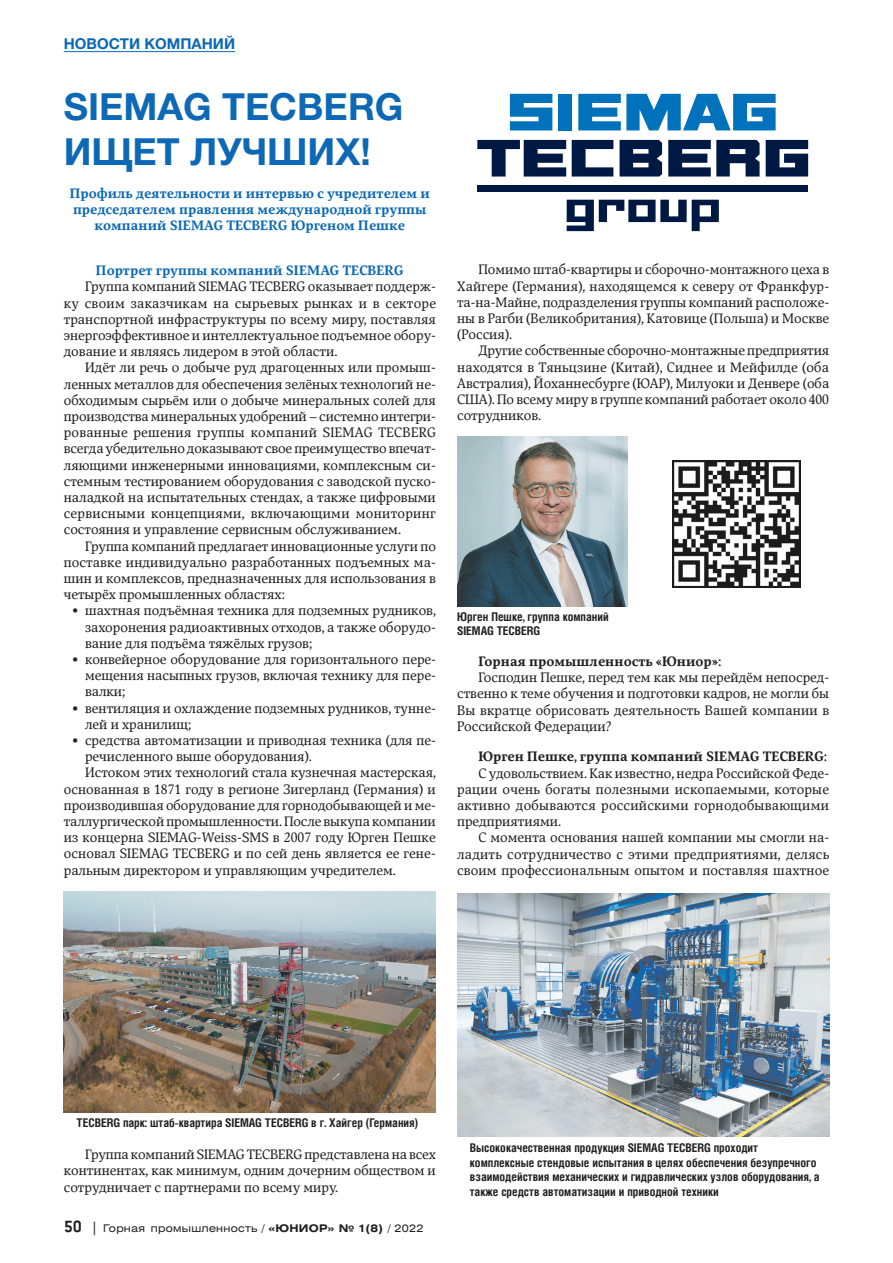
<style>
.page{position:relative;width:893px;height:1263px;background:#fff}
.page>*{position:absolute;margin:0;border:0;box-sizing:border-box;transform-origin:0 0}
.Заголовок{font:700 37.5px/45px "Helvetica Neue Cyr";color:#0d69b5}
.t1{font:700 15px "Helvetica Neue Cyr";color:#0d69b5}
.t2{font:13.5px/16.2px "Mirandolina";color:#231f20;text-align:justify}
.Центр_жирный_цвет{font:700 13.5px/16.2px "Mirandolina";color:#0d69b5;text-align:center}
.t3{font:700 13.5px "Mirandolina";color:#231f20}
.Рисунок{font:700 12px/14.4px "Helios Cond";color:#231f20}
.t4{font:10.5px "Helios Ext";letter-spacing:.025em;color:#231f20}
.s1{font-family:"Conduit ITC";font-weight:700;font-size:18px}
.s2{font-size:13.5px}
.s3{font-weight:700}
</style>
<div class="page">
<hr style="left:64px;top:51px;width:171px;height:1px;background:#0d69b5">
<img style="left:64px;top:891px;width:372px;height:221px">
<img style="left:457px;top:436px;width:170px;height:170px">
<svg style="left:572px;top:140px;width:41px;height:37px"></svg>
<svg style="left:477px;top:140px;width:89px;height:37px"></svg>
<svg style="left:766px;top:140px;width:42px;height:37px;background:#2a3f61"></svg>
<svg style="left:620px;top:140px;width:42px;height:37px;background:#1e3458"></svg>
<svg style="left:668px;top:140px;width:92px;height:37px"></svg>
<svg style="left:510px;top:94px;width:42px;height:36px;background:#2b8ac7"></svg>
<div style="left:558px;top:94px;width:14px;height:36px;background:#0072bc"></div>
<svg style="left:578px;top:94px;width:198px;height:36px"></svg>
<div style="left:477px;top:185px;width:331px;height:6px;background:#001942"></div>
<svg style="left:567px;top:200px;width:152px;height:31px"></svg>
<img style="left:673px;top:460px;width:127px;height:128px">
<img style="left:457px;top:894px;width:372px;height:242px">
<p class="t1" style="left:64px;top:35px;width:173px">НОВОСТИ КОМПАНИЙ</p>
<p class="Заголовок" style="left:64px;top:85px;width:341px">SIEMAG TECBERG<br>ИЩЕТ ЛУЧШИХ!</p>
<p class="Центр_жирный_цвет" style="left:70px;top:185px;width:361px">Профиль деятельности и интервью с учредителем и председателем правления международной группы компаний SIEMAG TECBERG Юргеном Пешке</p>
<p class="Центр_жирный_цвет" style="left:96px;top:263px;width:309px">Портрет группы компаний SIEMAG TECBERG</p>
<p class="t2" style="left:64px;top:279px;width:374px;text-indent:21px">Группа компаний SIEMAG TECBERG оказывает поддерж&shy;ку своим заказчикам на сырьевых рынках и в секторе транспортной инфраструктуры по всему миру, поставляя энергоэффективное и интеллектуальное подъемное обору&shy;дование и являясь лидером в этой области.</p>
<p class="t2" style="left:64px;top:360px;width:374px;text-indent:21px">Идёт ли речь о добыче руд драгоценных или промыш&shy;ленных металлов для обеспечения зелёных технологий не&shy;обходимым сырьём или о добыче минеральных солей для производства минеральных удобрений – системно интегри&shy;рованные решения группы компаний SIEMAG TECBERG всегда убедительно доказывают свое преимущество впечат&shy;ляющими инженерными инновациями, комплексным си&shy;стемным тестированием оборудования с заводской пуско&shy;наладкой на испытательных стендах, а также цифровыми сервисными концепциями, включающими мониторинг состояния и управление сервисным обслуживанием.</p>
<p class="t2" style="left:64px;top:538px;width:374px;text-indent:21px">Группа компаний предлагает инновационные услуги по поставке индивидуально разработанных подъемных ма&shy;шин и комплексов, предназначенных для использования в четырёх промышленных областях:</p>
<p class="t2" style="left:85px;top:603px;width:352px;text-indent:-13px">• шахтная подъёмная техника для подземных рудников, захоронения радиоактивных отходов, а также оборудо&shy;вание для подъёма тяжёлых грузов;</p>
<p class="t2" style="left:85px;top:652px;width:352px;text-indent:-13px">• конвейерное оборудование для горизонтального пере&shy;мещения насыпных грузов, включая технику для пере&shy;валки;</p>
<p class="t2" style="left:85px;top:700px;width:352px;text-indent:-13px">• вентиляция и охлаждение подземных рудников, тунне&shy;лей и хранилищ;</p>
<p class="t2" style="left:85px;top:733px;width:352px;text-indent:-13px">• средства автоматизации и приводная техника (для пе&shy;речисленного выше оборудования).</p>
<p class="t2" style="left:64px;top:765px;width:374px;text-indent:21px">Истоком этих технологий стала кузнечная мастерская, основанная в 1871 году в регионе Зигерланд (Германия) и производившая оборудование для горнодобывающей и ме&shy;таллургической промышленности. После выкупа компании из концерна SIEMAG-Weiss-SMS в 2007 году Юрген Пешке основал SIEMAG TECBERG и по сей день является ее гене&shy;ральным директором и управляющим учредителем.</p>
<p class="t2" style="left:457px;top:262px;width:374px;text-indent:21px">Помимо штаб-квартиры и сборочно-монтажного цеха в Хайгере (Германия), находящемся к северу от Франкфур&shy;та-на-Майне, подразделения группы компаний расположе&shy;ны в Рагби (Великобритания), Катовице (Польша) и Москве (Россия).</p>
<p class="t2" style="left:457px;top:343px;width:374px;text-indent:21px">Другие собственные сборочно-монтажные предприятия находятся в Тяньцзине (Китай), Сиднее и Мейфилде (оба Австралия), Йоханнесбурге (ЮАР), Милуоки и Денвере (оба США). По всему миру в группе компаний работает около 400 сотрудников.</p>
<p class="Рисунок" style="left:457px;top:609px;width:153px">Юрген Пешке, группа компаний</p>
<p class="Рисунок" style="left:457px;top:623px;width:85px">SIEMAG TECBERG</p>
<p class="t3" style="left:478px;top:653px;width:244px">Горная промышленность «Юниор»:</p>
<p class="t2" style="left:457px;top:670px;width:374px;text-indent:21px">Господин Пешке, перед тем как мы перейдём непосред&shy;ственно к теме обучения и подготовки кадров, не могли бы Вы вкратце обрисовать деятельность Вашей компании в Российской Федерации?</p>
<p class="t3" style="left:478px;top:748px;width:350px">Юрген Пешке, группа компаний SIEMAG TECBERG:</p>
<p class="t2" style="left:457px;top:765px;width:374px;text-indent:21px">С удовольствием. Как известно, недра Российской Феде&shy;рации очень богаты полезными ископаемыми, которые активно добываются российскими горнодобывающими предприятиями.</p>
<p class="t2" style="left:457px;top:830px;width:374px;text-indent:21px">С момента основания нашей компании мы смогли на&shy;ладить сотрудничество с этими предприятиями, делясь своим профессиональным опытом и поставляя шахтное</p>
<p class="Рисунок" style="left:77px;top:1115px;width:343px">TECBERG парк: штаб-квартира SIEMAG TECBERG в г. Хайгер (Германия)</p>
<p class="t2" style="left:64px;top:1147px;width:374px;text-indent:21px">Группа компаний SIEMAG TECBERG представлена на всех континентах, как минимум, одним дочерним обществом и сотрудничает с партнерами по всему миру.</p>
<p class="t4" style="left:64px;top:1221px;width:361px"><span class="s1">50</span> <span class="s2">|</span> Горная промышленность / <span class="s3">«ЮНИОР» № 1(8)</span> / 2022</p>
<p class="Рисунок" style="left:470px;top:1140px;width:351px">Высококачественная продукция SIEMAG TECBERG проходит комплексные стендовые испытания в целях обеспечения безупречного взаимодействия механических и гидравлических узлов оборудования, а также средств автоматизации и приводной техники</p>
</div>
